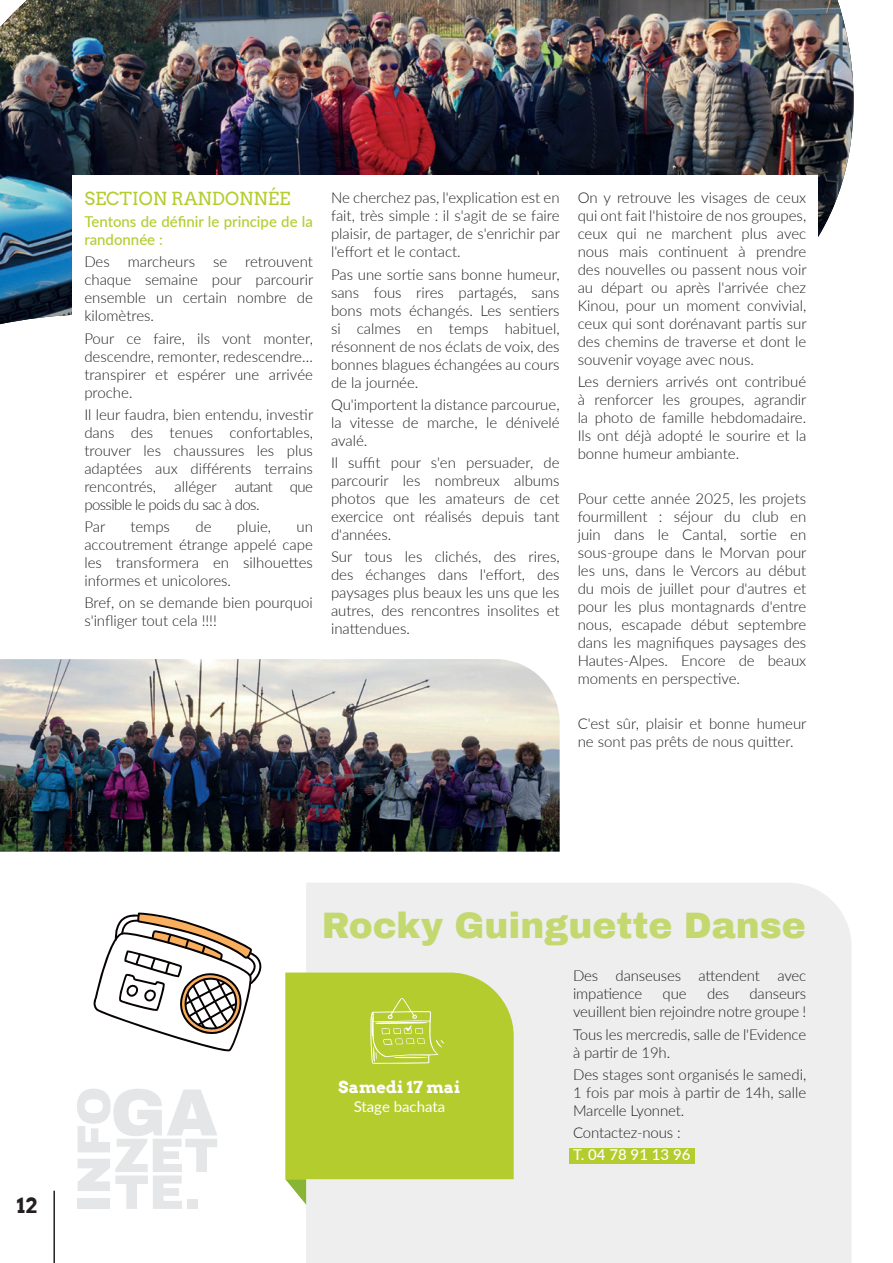
<style>
.page{position:relative;width:893px;height:1263px;background:#fff}
.page>*{position:absolute;margin:0;border:0;box-sizing:border-box;transform-origin:0 0}
.t1{font:900 36px "Archivo";color:#c4d870}
.t2{font:700 21px "Arvo";color:#231f20}
.t3{font:18px "Arvo";color:#b4cc2e}
.t4{font:700 16.5px "Arvo";color:#fff}
.t5{font:300 15px/18px "Lato";color:#231f20;text-align:justify}
.t6{font:500 15px/18px "Lato";color:#b4cc2e}
.t7{font:500 15px "Lato";color:#fff}
.t8{font:15px "Lato";color:#fff}
</style>
<div class="page">
<hr style="left:53px;top:1191px;width:2px;height:72px;background:#231f20">
<svg style="left:77px;top:1089px;width:140px;height:120px"></svg>
<div style="left:187px;top:1199px;width:10px;height:10px;background:#e5e6e8"></div>
<img style="left:0;top:0;width:854px;height:325px">
<div style="left:73px;top:176px;width:745px;height:221px;background:#fff"></div>
<div style="left:306px;top:883px;width:545px;height:380px;background:#eeeeef"></div>
<div style="left:569px;top:1148px;width:126px;height:15px;background:#b4cc2e"></div>
<div style="left:285px;top:972px;width:229px;height:207px;background:#b4cc2e"></div>
<svg style="left:370px;top:997px;width:75px;height:67px"></svg>
<svg style="left:285px;top:1179px;width:21px;height:26px"></svg>
<svg style="left:93px;top:912px;width:169px;height:140px"></svg>
<img style="left:0;top:659px;width:560px;height:193px">
<p class="t3" style="left:84px;top:188px;width:207px">SECTION RANDONNÉE</p>
<p class="t6" style="left:84px;top:212px;width:230px">Tentons de définir le principe de la randonnée :</p>
<p class="t5" style="left:84px;top:252px;width:230px">Des marcheurs se retrouvent chaque semaine pour parcourir ensemble un certain nombre de kilomètres.</p>
<p class="t5" style="left:84px;top:329px;width:230px">Pour ce faire, ils vont monter, descendre, remonter, redescendre… transpirer et espérer une arrivée proche.</p>
<p class="t5" style="left:84px;top:405px;width:230px">Il leur faudra, bien entendu, investir dans des tenues confortables, trouver les chaussures les plus adaptées aux différents terrains rencontrés, alléger autant que possible le poids du sac à dos.</p>
<p class="t5" style="left:84px;top:517px;width:22px">Par</p>
<p class="t5" style="left:130px;top:517px;width:41px">temps</p>
<p class="t5" style="left:195px;top:517px;width:18px">de</p>
<p class="t5" style="left:237px;top:517px;width:36px">pluie,</p>
<p class="t5" style="left:84px;top:517px;width:230px;text-indent:212px">un accoutrement étrange appelé cape les transformera en silhouettes informes et unicolores.</p>
<p class="t5" style="left:84px;top:593px;width:230px">Bref, on se demande bien pourquoi s'infliger tout cela !!!!</p>
<p class="t5" style="left:331px;top:188px;width:230px">Ne cherchez pas, l'explication est en fait, très simple : il s'agit de se faire plaisir, de partager, de s'enrichir par l'effort et le contact.</p>
<p class="t5" style="left:331px;top:265px;width:230px">Pas une sortie sans bonne humeur, sans fous rires partagés, sans bons mots échangés. Les sentiers si calmes en temps habituel, résonnent de nos éclats de voix, des bonnes blagues échangées au cours de la journée.</p>
<p class="t5" style="left:331px;top:395px;width:230px">Qu'importent la distance parcourue, la vitesse de marche, le dénivelé avalé.</p>
<p class="t5" style="left:331px;top:453px;width:230px">Il suffit pour s'en persuader, de parcourir les nombreux albums photos que les amateurs de cet exercice ont réalisés depuis tant d'années.</p>
<p class="t5" style="left:331px;top:547px;width:230px">Sur tous les clichés, des rires, des échanges dans l'effort, des paysages plus beaux les uns que les autres, des rencontres insolites et inattendues.</p>
<p class="t5" style="left:578px;top:188px;width:230px">On y retrouve les visages de ceux qui ont fait l'histoire de nos groupes, ceux qui ne marchent plus avec nous mais continuent à prendre des nouvelles ou passent nous voir au départ ou après l'arrivée chez Kinou, pour un moment convivial, ceux qui sont dorénavant partis sur des chemins de traverse et dont le souvenir voyage avec nous.</p>
<p class="t5" style="left:578px;top:373px;width:230px">Les derniers arrivés ont contribué à renforcer les groupes, agrandir la photo de famille hebdomadaire.<br>Ils ont déjà adopté le sourire et la bonne humeur ambiante.</p>
<p class="t5" style="left:578px;top:489px;width:230px">Pour cette année 2025, les projets fourmillent : séjour du club en juin dans le Cantal, sortie en sous-groupe dans le Morvan pour les uns, dans le Vercors au début du mois de juillet pour d'autres et pour les plus montagnards d'entre nous, escapade début septembre dans les magnifiques paysages des Hautes-Alpes. Encore de beaux moments en perspective.</p>
<p class="t5" style="left:578px;top:714px;width:230px">C'est sûr, plaisir et bonne humeur ne sont pas prêts de nous quitter.</p>
<h2 class="t2" style="left:17px;top:1192px;width:22px">12</h2>
<h1 class="t1" style="left:322px;top:903px;width:486px">Rocky Guinguette Danse</h1>
<p class="t5" style="left:573px;top:966px;width:235px">Des danseuses attendent avec impatience</p>
<p class="t5" style="left:573px;top:984px;width:235px;text-align:right">danseurs<br>veuillent bien rejoindre notre groupe !</p>
<p class="t5" style="left:573px;top:1025px;width:235px">Tous les mercredis, salle de l'Evidence à partir de 19h.</p>
<p class="t5" style="left:573px;top:1065px;width:235px">Des stages sont organisés le samedi, 1 fois par mois à partir de 14h, salle Marcelle Lyonnet.</p>
<p class="t5" style="left:573px;top:1123px;width:109px">Contactez-nous :</p>
<p class="t7" style="left:573px;top:1144px;width:119px">T. 04 78 91 13 96</p>
<p class="t5" style="left:663px;top:984px;width:25px">que</p>
<p class="t5" style="left:707px;top:984px;width:24px">des</p>
<p class="t4" style="left:339px;top:1076px;width:123px">Samedi 17 mai</p>
<p class="t8" style="left:354px;top:1096px;width:93px">Stage bachata</p>
</div>
